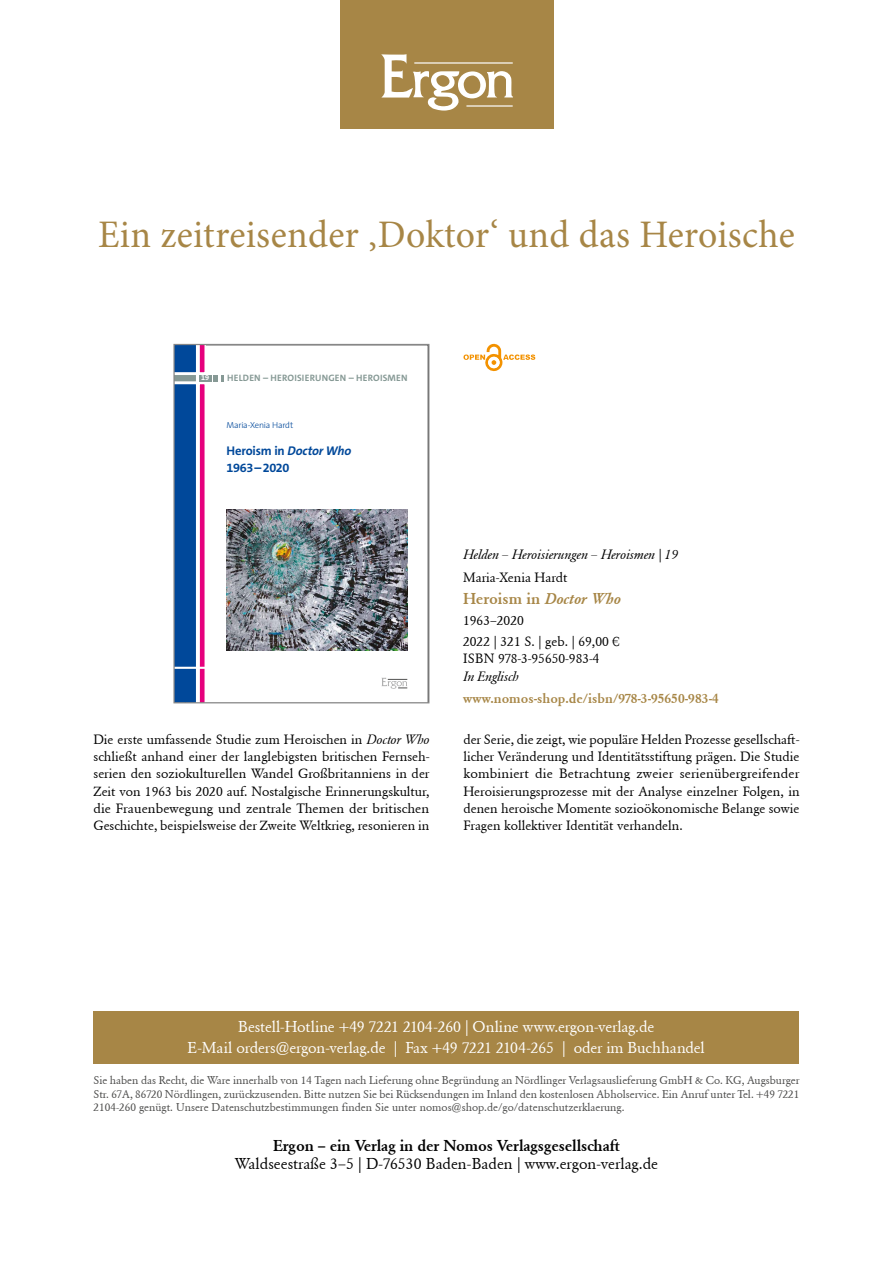
<style>
.page{position:relative;width:893px;height:1263px;background:#fff}
.page>*{position:absolute;margin:0;border:0;box-sizing:border-box;transform-origin:0 0}
.t1{font:39px "Minion Pro";letter-spacing:.005em;color:#a78646}
.t2{font:15.75px/21px "Ergon Unicode";letter-spacing:-.01em;color:#fff;text-align:center}
.t3{font:15.75px "Ergon Unicode";color:#000}
.t4{font:700 15.75px "Ergon Unicode";letter-spacing:-.01em;color:#000}
.t5{font:700 15.75px "Ergon Unicode";color:#a78646}
.t6{font:13.5px/17.2px "Ergon Unicode";color:#000;text-align:justify}
.t7{font:italic 13.5px "Ergon Unicode";color:#000}
.t8{font:700 13.5px "Ergon Unicode";color:#a78646}
.t9{font:700 12.6px/17px "The Sans C5";letter-spacing:-.02em;color:#00489a}
.t10{font:11.25px/13.5px "Ergon Unicode";color:#4a4a49;text-align:justify}
.t11{font:700 9.3px "The Sans C5";letter-spacing:.02em;color:#869995}
.t12{font:300 8.7px "The Sans";letter-spacing:-.025em;color:#00489a}
.t13{font:700 7.35px "The Sans C5";color:#fff}
.s1{font-style:italic}
</style>
<div class="page">
<div style="left:340px;top:0;width:214px;height:129px;background:#a78646"></div>
<div style="left:94px;top:1011px;width:705px;height:52px;background:#a78646"></div>
<svg style="left:381px;top:54px;width:132px;height:57px"></svg>
<hr style="left:466px;top:105px;width:47px;height:2px;background:#fff">
<hr style="left:414px;top:62px;width:99px;height:2px;background:#fff">
<img style="left:226px;top:510px;width:181px;height:141px">
<div style="left:200px;top:375px;width:12px;height:6px;background:#869995"></div>
<svg style="left:214px;top:375px;width:9px;height:6px"></svg>
<svg style="left:381px;top:678px;width:26px;height:11px"></svg>
<svg style="left:175px;top:346px;width:33px;height:355px"></svg>
<div style="left:173px;top:344px;width:256px;height:359px;border:1px solid #878787"></div>
<svg style="left:463px;top:343px;width:72px;height:29px"></svg>
<h1 class="t1" style="left:98px;top:212px;width:698px">Ein zeitreisender ‚Doktor‘ und das Heroische</h1>
<p class="t13" style="left:201px;top:373px;width:10px">19</p>
<p class="t11" style="left:227px;top:372px;width:182px">HELDEN – HEROISIERUNGEN – HEROISMEN</p>
<p class="t12" style="left:227px;top:418px;width:68px">Maria-Xenia Hardt</p>
<p class="t9" style="left:227px;top:442px;width:126px">Heroism in <span class="s1">Doctor Who<br></span>1963 – 2020</p>
<p class="t7" style="left:463px;top:546px;width:216px">Helden – Heroisierungen – Heroismen | 19</p>
<p class="t6" style="left:463px;top:568px;width:106px">Maria-Xenia Hardt</p>
<p class="t5" style="left:463px;top:588px;width:159px">Heroism in <span class="s1">Doctor Who</span></p>
<p class="t6" style="left:463px;top:609px;width:158px;line-height:21.5px">1963–2020<br>2022 | 321 S. | geb. | 69,00 €</p>
<p class="t6" style="left:463px;top:650px;width:138px">ISBN 978-3-95650-983-4</p>
<p class="t7" style="left:463px;top:667px;width:57px">In Englisch</p>
<p class="t8" style="left:463px;top:689px;width:257px">www.nomos-shop.de/isbn/978-3-95650-983-4</p>
<p class="t6" style="left:94px;top:730px;width:338px">Die erste umfassende Studie zum Heroischen in <span class="s1">Doctor Who </span>schließt anhand einer der langlebigsten britischen Fernseh&shy;serien den soziokulturellen Wandel Großbritanniens in der Zeit von 1963 bis 2020 auf. Nostalgische Erinnerungskultur, die Frauenbewegung und zentrale Themen der britischen Geschichte, beispielsweise der Zweite Weltkrieg, resonieren in</p>
<p class="t6" style="left:463px;top:730px;width:338px">der Serie, die zeigt, wie populäre Helden Prozesse gesellschaft&shy;licher Veränderung und Identitätsstiftung prägen. Die Studie kombiniert die Betrachtung zweier serienübergreifender Heroisierungsprozesse mit der Analyse einzelner Folgen, in denen heroische Momente sozioökonomische Belange sowie Fragen kollektiver Identität verhandeln.</p>
<p class="t2" style="left:188px;top:1016px;width:519px">Bestell-Hotline +49 7221 2104-260 | Online www.ergon-verlag.de<br>E-Mail orders@ergon-verlag.de | Fax +49 7221 2104-265 | oder im Buchhandel</p>
<p class="t10" style="left:94px;top:1073px;width:707px">Sie haben das Recht, die Ware innerhalb von 14 Tagen nach Lieferung ohne Begründung an Nördlinger Verlagsauslieferung GmbH &amp; Co. KG, Augsburger Str. 67A, 86720 Nördlingen, zurückzusenden. Bitte nutzen Sie bei Rücksendungen im Inland den kostenlosen Abholservice. Ein Anruf unter Tel. +49 7221<br>2104-260 genügt. Unsere Datenschutzbestimmungen finden Sie unter nomos@shop.de/go/datenschutzerklaerung.</p>
<p class="t4" style="left:273px;top:1134px;width:348px">Ergon – ein Verlag in der Nomos Verlagsgesellschaft</p>
<p class="t3" style="left:235px;top:1153px;width:425px">Waldseestraße 3–5 | D-76530 Baden-Baden | www.ergon-verlag.de</p>
</div>
